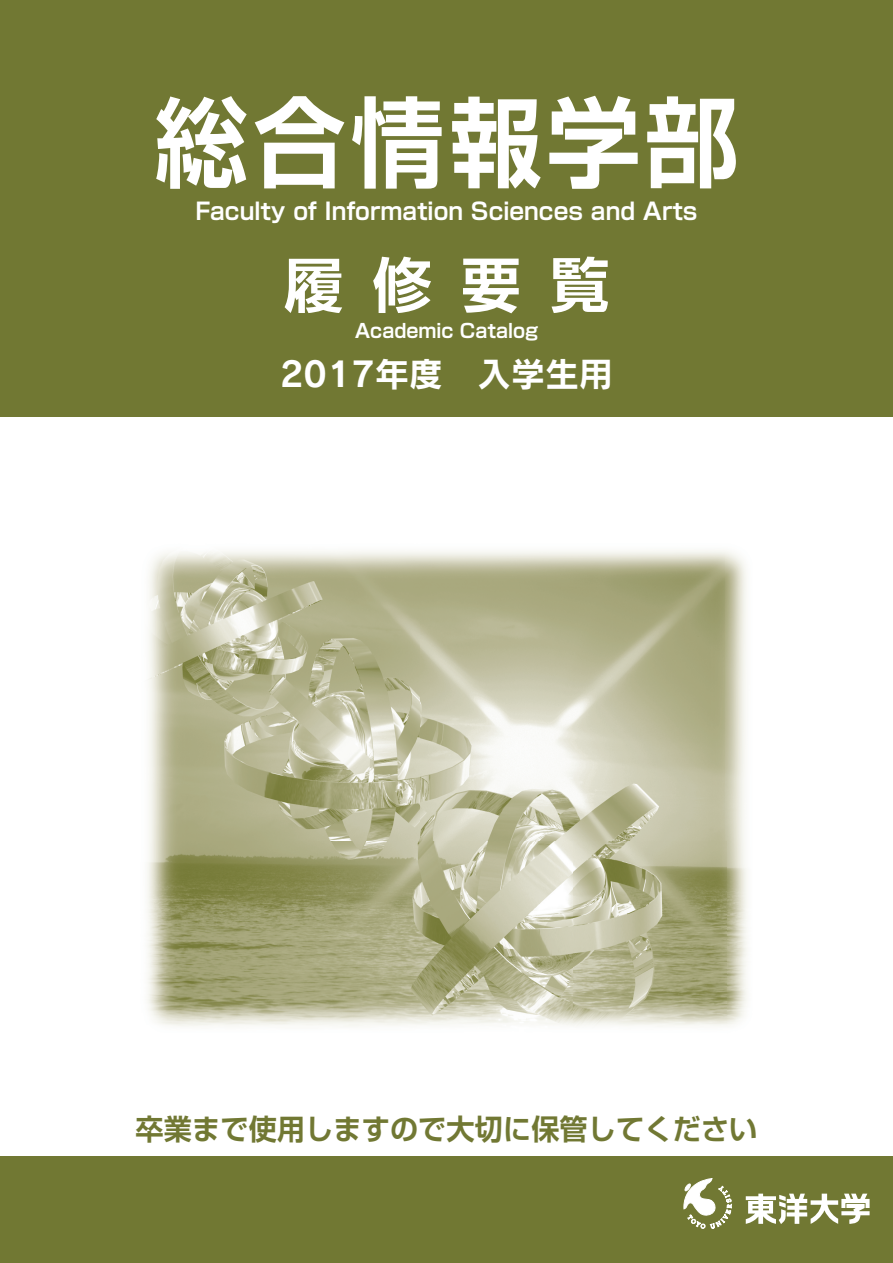
<style>
.page{position:relative;width:893px;height:1263px;background:#fff}
.page>*{position:absolute;margin:0;border:0;box-sizing:border-box;transform-origin:0 0}
.t1{font:97.8px "Shin Go Pr 6 N De Bold 90 msp RKSJ V";letter-spacing:.055em;color:#fff;scale:.95 1}
.t2{font:59.55px "Shin Go Pr 6 N De Bold 90 msp RKSJ V";color:#fff}
.t3{font:34.05px "Rodin Pro N B 90 msp RKSJ V";letter-spacing:.005em;color:#fff}
.t4{font:28.65px "Shin Go Pr 6 N De Bold 90 msp RKSJ V";letter-spacing:.005em;color:#717833}
.t5{font:23.4px "Shin Go Pr 6 N De Bold 90 msp RKSJ V";color:#fff}
.t6{font:19.2px "Shin Go Pr 6 N De Bold 90 msp RKSJ V";color:#fff}
</style>
<div class="page">
<div style="left:0;top:0;width:893px;height:417px;background:#717833"></div>
<div style="left:0;top:1157px;width:893px;height:106px;background:#717833"></div>
<img style="left:147px;top:550px;width:600px;height:477px">
<svg style="left:684px;top:1178px;width:48px;height:51px"></svg>
<svg style="left:746px;top:1193px;width:124px;height:31px"></svg>
<h1 class="t1" style="left:155px;top:106px;width:615px">総合情報学部</h1>
<p class="t5" style="left:195px;top:203px;width:503px">Faculty of Information Sciences and Arts</p>
<h2 class="t2" style="left:283px;top:263px;width:328px">履 修 要 覧</h2>
<p class="t6" style="left:355px;top:323px;width:185px">Academic Catalog</p>
<h3 class="t3" style="left:280px;top:361px;width:335px">2017年度　入学生用</h3>
<p class="t4" style="left:136px;top:1119px;width:623px">卒業まで使用しますので大切に保管してください</p>
</div>
